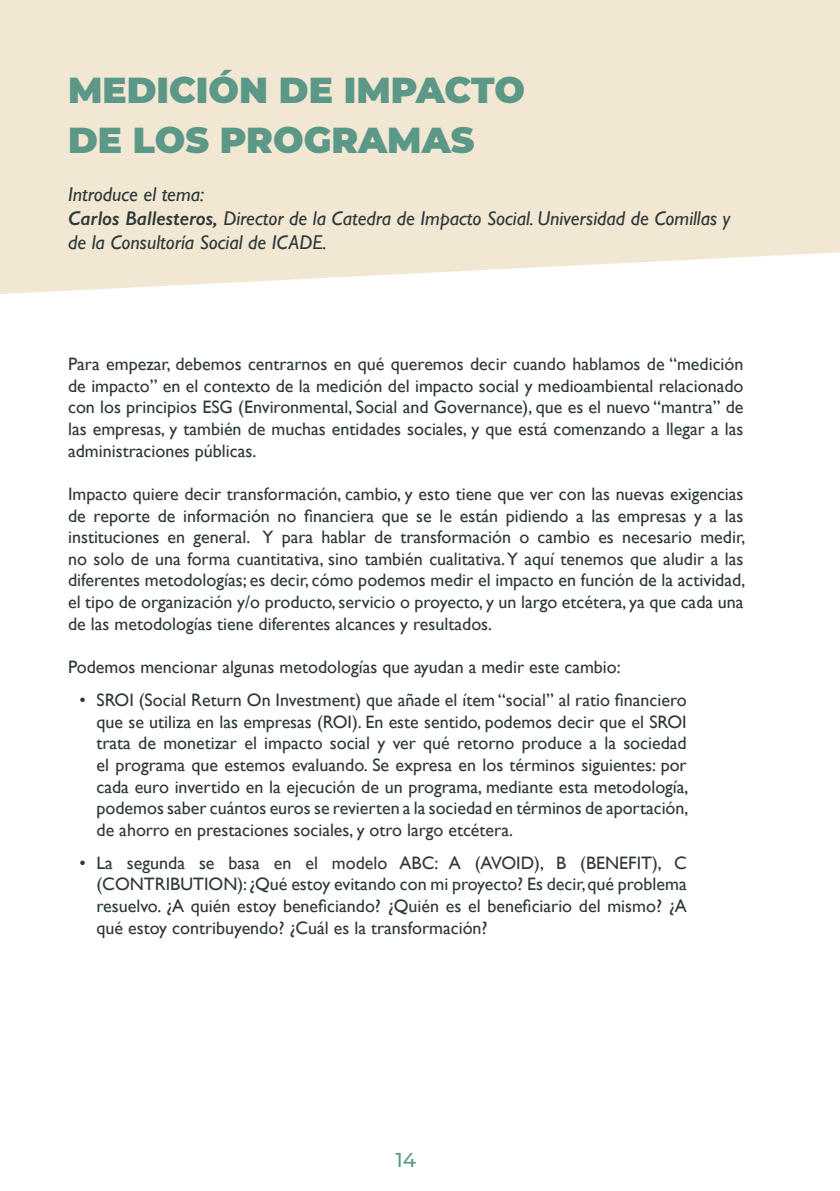
<style>
.page{position:relative;width:840px;height:1191px;background:#fff}
.page>*{position:absolute;margin:0;border:0;box-sizing:border-box;transform-origin:0 0}
.t1{font:900 36px/50px "Montserrat";color:#5b9887}
.t2{font:italic 20px/24px "Gill Sans";color:#2e3839}
.t3{font:500 20px "Montserrat";color:#5b9887}
.t4{font:18px/21.6px "Gill Sans";color:#2e3839;text-align:justify}
.s1{font-weight:600}
</style>
<div class="page">
<svg style="left:0;top:0;width:839px;height:294px;background:#f2e8d6"></svg>
<h1 class="t1" style="left:68px;top:65px;width:458px">MEDICIÓN DE IMPACTO<br>DE LOS PROGRAMAS</h1>
<p class="t2" style="left:68px;top:184px;width:663px">Introduce el tema:<br><span class="s1">Carlos Ballesteros,</span> Director de la Catedra de Impacto Social. Universidad de Comillas y de la Consultoría Social de ICADE.</p>
<p class="t4" style="left:68px;top:353px;width:676px">Para empezar, debemos centrarnos en qué queremos decir cuando hablamos de “medición de impacto” en el contexto de la medición del impacto social y medioambiental relacionado con los principios ESG (Environmental, Social and Governance), que es el nuevo “mantra” de las empresas, y también de muchas entidades sociales, y que está comenzando a llegar a las administraciones públicas.</p>
<p class="t4" style="left:68px;top:483px;width:678px">Impacto quiere decir transformación, cambio, y esto tiene que ver con las nuevas exigencias de reporte de información no financiera que se le están pidiendo a las empresas y a las instituciones en general. Y para hablar de transformación o cambio es necesario medir, no solo de una forma cuantitativa, sino también cualitativa. Y aquí tenemos que aludir a las diferentes metodologías; es decir, cómo podemos medir el impacto en función de la actividad, el tipo de organización y/o producto, servicio o proyecto, y un largo etcétera, ya que cada una de las metodologías tiene diferentes alcances y resultados.</p>
<p class="t4" style="left:68px;top:655px;width:554px">Podemos mencionar algunas metodologías que ayudan a medir este cambio:</p>
<p class="t4" style="left:96px;top:690px;width:593px;text-indent:-17px">• SROI (Social Return On Investment) que añade el ítem “social” al ratio financiero que se utiliza en las empresas (ROI). En este sentido, podemos decir que el SROI trata de monetizar el impacto social y ver qué retorno produce a la sociedad el programa que estemos evaluando. Se expresa en los términos siguientes: por cada euro invertido en la ejecución de un programa, mediante esta metodología, podemos saber cuántos euros se revierten a la sociedad en términos de aportación, de ahorro en prestaciones sociales, y otro largo etcétera.</p>
<p class="t4" style="left:96px;top:853px;width:591px;text-indent:-17px">• La segunda se basa en el modelo ABC: A (AVOID), B (BENEFIT), C (CONTRIBUTION): ¿Qué estoy evitando con mi proyecto? Es decir, qué problema resuelvo. ¿A quién estoy beneficiando? ¿Quién es el beneficiario del mismo? ¿A qué estoy contribuyendo? ¿Cuál es la transformación?</p>
<p class="t3" style="left:395px;top:1148px;width:22px">14</p>
</div>
